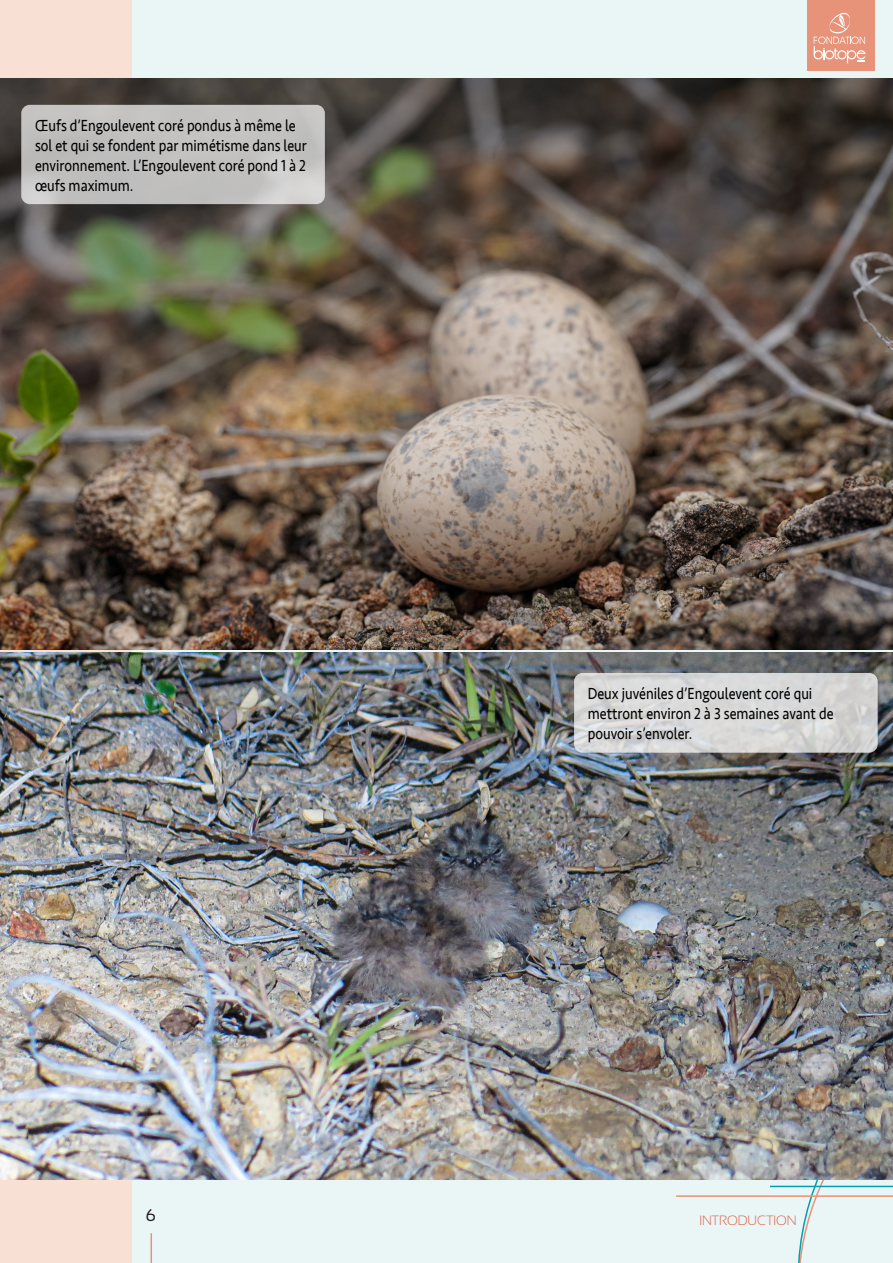
<style>
.page{position:relative;width:893px;height:1263px;background:#fff}
.page>*{position:absolute;margin:0;border:0;box-sizing:border-box;transform-origin:0 0}
.t1{font:16.65px "Sansation";color:#231f20}
.t2{font:16.5px/19.8px "Seravek";color:#000001;scale:.85 1}
.t3{font:300 13.5px "Sansation";color:#dc644b}
</style>
<div class="page">
<div style="left:132px;top:0;width:761px;height:1263px;background:#eaf5f6"></div>
<div style="left:0;top:0;width:132px;height:1263px;background:#f9e0d4"></div>
<svg style="left:797px;top:1179px;width:96px;height:84px;background:#e3f0f1"></svg>
<hr style="left:770px;top:1186px;width:123px;height:1px;background:#009eae">
<hr style="left:676px;top:1195px;width:217px;height:2px;background:#e69379">
<hr style="left:151px;top:1233px;width:1px;height:30px;background:#e69379">
<div style="left:807px;top:0;width:67px;height:70px;background:#e69379"></div>
<svg style="left:814px;top:12px;width:52px;height:51px"></svg>
<img style="left:0;top:79px;width:893px;height:570px">
<img style="left:0;top:653px;width:893px;height:526px">
<svg style="left:21px;top:105px;width:304px;height:99px;background:#c2c1c0"></svg>
<svg style="left:574px;top:673px;width:304px;height:80px;background:#d6d6d6"></svg>
<p class="t2" style="left:35px;top:116px;width:321px">Œufs d’Engoulevent coré pondus à même le sol et qui se fondent par mimétisme dans leur environnement. L’Engoulevent coré pond 1 à 2 œufs maximum.</p>
<p class="t2" style="left:588px;top:684px;width:290px">Deux juvéniles d’Engoulevent coré qui mettront environ 2 à 3 semaines avant de pouvoir s’envoler.</p>
<p class="t1" style="left:146px;top:1206px;width:12px">6</p>
<p class="t3" style="left:699px;top:1213px;width:99px">INTRODUCTION</p>
</div>
